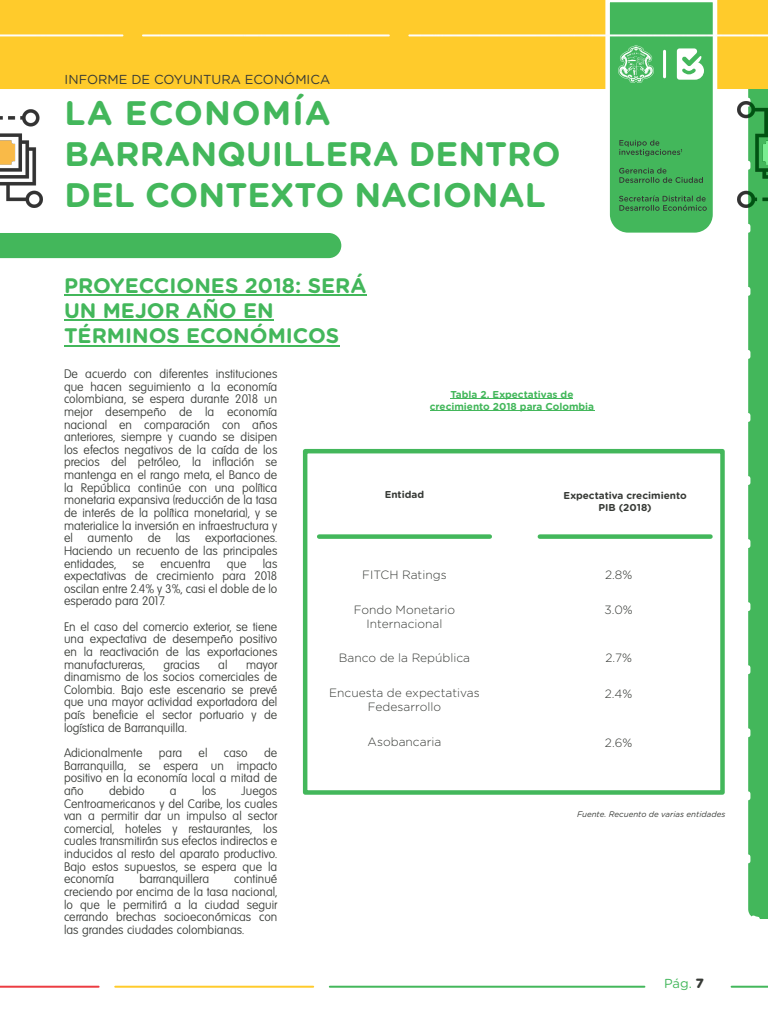
<style>
.page{position:relative;width:768px;height:1025px;background:#fff}
.page>*{position:absolute;margin:0;border:0;box-sizing:border-box;transform-origin:0 0}
.t1{font:700 34px/40.8px "Gotham Rounded";color:#43b75b}
.t2{font:700 21px/25.2px "Gotham Rounded";color:#43b75b}
.t3{font:13px "Gotham Rounded";color:#373a36}
.t4{font:13px "Gotham Rounded";color:#43b75b}
.t5{font:300 12px/12.6px "Volkswagen Serial";color:#373a36;text-align:justify}
.t6{font:300 12px/14.4px "Gotham Rounded";color:#373a36;text-align:center}
.t7{font:700 10px/12px "Gotham Rounded";color:#43b75b;text-align:center}
.t8{font:700 10px/12px "Gotham Rounded";color:#373a36;text-align:center}
.t9{font:italic 8px "Gotham Rounded";color:#373a36}
.s1{font-family:"Volkswagen Serial";font-weight:800;color:#373a36}
</style>
<div class="page">
<div style="left:748px;top:89px;width:20px;height:830px;background:#43b75b"></div>
<div style="left:0;top:0;width:768px;height:89px;background:#ffcb2b"></div>
<hr style="left:0;top:985px;width:99px;height:2px;background:#ec3c42">
<hr style="left:115px;top:985px;width:198px;height:2px;background:#ffcb2b">
<hr style="left:330px;top:985px;width:314px;height:2px;background:#43b75b">
<hr style="left:732px;top:985px;width:36px;height:2px;background:#43b75b">
<img style="left:0;top:34px;width:123px;height:2px">
<img style="left:142px;top:34px;width:248px;height:2px">
<img style="left:408px;top:34px;width:360px;height:2px">
<div style="left:0;top:233px;width:341px;height:25px;background:#43b75b"></div>
<img style="left:738px;top:101px;width:30px;height:107px">
<img style="left:0;top:110px;width:42px;height:98px">
<hr style="left:64px;top:294px;width:302px;height:1px;background:#43b75b">
<hr style="left:64px;top:320px;width:210px;height:1px;background:#43b75b">
<hr style="left:64px;top:345px;width:275px;height:1px;background:#43b75b">
<svg style="left:319px;top:534px;width:171px;height:4px"></svg>
<svg style="left:540px;top:534px;width:171px;height:4px"></svg>
<div style="left:303px;top:449px;width:422px;height:345px;border:4px solid #43b75b"></div>
<hr style="left:451px;top:398px;width:122px;height:1px;background:#43b75b">
<hr style="left:430px;top:410px;width:164px;height:1px;background:#43b75b">
<svg style="left:603px;top:0;width:117px;height:233px;background:#67c176"></svg>
<img style="left:619px;top:167px;width:47px;height:6px">
<img style="left:619px;top:177px;width:53px;height:6px">
<img style="left:619px;top:195px;width:40px;height:6px">
<img style="left:619px;top:205px;width:53px;height:6px">
<p class="t3" style="left:65px;top:74px;width:267px">INFORME DE COYUNTURA ECONÓMICA</p>
<h1 class="t1" style="left:65px;top:94px;width:498px">LA ECONOMÍA<br>BARRANQUILLERA DENTRO<br>DEL CONTEXTO NACIONAL</h1>
<h2 class="t2" style="left:64px;top:274px;width:304px">PROYECCIONES 2018: SERÁ<br>UN MEJOR AÑO EN<br>TÉRMINOS ECONÓMICOS</h2>
<p class="t5" style="left:64px;top:368px;width:215px">De acuerdo con diferentes instituciones que hacen seguimiento a la economía colombiana, se espera durante 2018 un mejor desempeño de la economía nacional en comparación con años anteriores, siempre y cuando se disipen los efectos negativos de la caída de los precios del petróleo, la inflación se mantenga en el rango meta, el Banco de la República continúe con una política monetaria expansiva (reducción de la tasa de interés de la política monetaria), y se materialice la inversión en infraestructura y el aumento de las exportaciones.<br>Haciendo un recuento de las principales entidades,</p>
<p class="t5" style="left:64px;top:557px;width:215px;text-indent:199px">las expectativas de crecimiento para 2018 oscilan entre 2.4% y 3%, casi el doble de lo esperado para 2017.</p>
<p class="t5" style="left:64px;top:620px;width:215px">En el caso del comercio exterior, se tiene una expectativa de desempeño positivo en la reactivación de las exportaciones manufactureras,</p>
<p class="t5" style="left:132px;top:557px;width:13px">se</p>
<p class="t5" style="left:160px;top:557px;width:52px">encuentra</p>
<p class="t5" style="left:227px;top:557px;width:21px">que</p>
<p class="t5" style="left:163px;top:658px;width:38px">gracias</p>
<p class="t5" style="left:218px;top:658px;width:11px">al</p>
<p class="t5" style="left:64px;top:658px;width:215px;text-indent:182px">mayor dinamismo de los socios comerciales de Colombia. Bajo este escenario se prevé que una mayor actividad exportadora del país beneficie el sector portuario y de logística de Barranquilla.</p>
<p class="t5" style="left:64px;top:747px;width:80px">Adicionalmente</p>
<p class="t5" style="left:159px;top:747px;width:25px">para</p>
<p class="t5" style="left:199px;top:747px;width:10px">el</p>
<p class="t5" style="left:224px;top:747px;width:25px">caso</p>
<p class="t5" style="left:64px;top:747px;width:215px;text-indent:200px">de Barranquilla, se espera un impacto positivo en la economía local a mitad de año</p>
<p class="t5" style="left:109px;top:785px;width:37px">debido</p>
<p class="t5" style="left:170px;top:785px;width:8px">a</p>
<p class="t5" style="left:202px;top:785px;width:16px">los</p>
<p class="t5" style="left:64px;top:785px;width:215px;text-indent:178px">Juegos Centroamericanos y del Caribe, los cuales van a permitir dar un impulso al sector comercial, hoteles y restaurantes, los cuales transmitirán sus efectos indirectos e inducidos al resto del aparato productivo.<br>Bajo estos supuestos, se espera que la economía</p>
<p class="t5" style="left:139px;top:873px;width:71px">barranquillera</p>
<p class="t5" style="left:64px;top:873px;width:215px;text-indent:170px">continué creciendo por encima de la tasa nacional, lo que le permitirá a la ciudad seguir cerrando brechas socioeconómicas con las grandes ciudades colombianas.</p>
<p class="t7" style="left:430px;top:389px;width:166px">Tabla 2. Expectativas de crecimiento 2018 para Colombia</p>
<p class="t8" style="left:385px;top:488px;width:41px">Entidad</p>
<p class="t6" style="left:362px;top:568px;width:86px">FITCH Ratings</p>
<p class="t6" style="left:354px;top:602px;width:103px">Fondo Monetario<br>Internacional</p>
<p class="t6" style="left:339px;top:651px;width:133px">Banco de la República</p>
<p class="t6" style="left:329px;top:685px;width:152px">Encuesta de expectativas<br>Fedesarrollo</p>
<p class="t6" style="left:368px;top:734px;width:75px">Asobancaria</p>
<p class="t8" style="left:564px;top:489px;width:125px">Expectativa crecimiento<br>PIB (2018)</p>
<p class="t6" style="left:605px;top:568px;width:29px">2.8%</p>
<p class="t6" style="left:605px;top:602px;width:30px">3.0%</p>
<p class="t6" style="left:605px;top:651px;width:28px">2.7%</p>
<p class="t6" style="left:605px;top:686px;width:29px">2.4%</p>
<p class="t6" style="left:605px;top:736px;width:29px">2.6%</p>
<p class="t9" style="left:577px;top:810px;width:150px">Fuente. Recuento de varias entidades</p>
<p class="t4" style="left:664px;top:977px;width:41px">Pág. <span class="s1">7</span></p>
</div>
